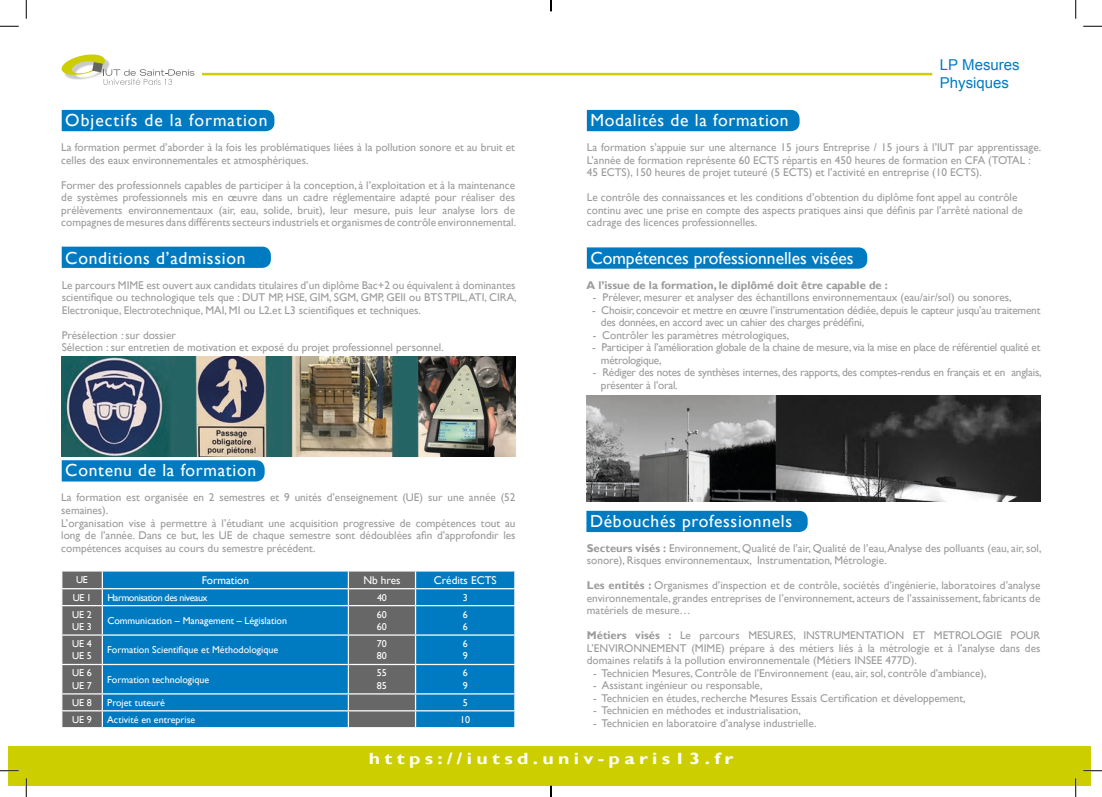
<style>
.page{position:relative;width:1102px;height:797px;background:#fff}
.page>*{position:absolute;margin:0;border:0;box-sizing:border-box;transform-origin:0 0}
.t1{font:700 20px "Gill Sans";letter-spacing:.22em;color:#fff}
.t2{font:17.5px "Gill Sans";letter-spacing:.04em;color:#fff}
.t3{font:17.5px "Gill Sans";color:#fff}
.t4{font:17.5px "Gill Sans";letter-spacing:.06em;color:#fff}
.t5{font:700 16.25px "Gill Sans";letter-spacing:.22em;color:#fff;scale:1.2 1}
.t6{font:15px/18px "Arial";color:#007bc2}
.t7{font:11.25px/12.5px "Gill Sans";color:#9b9b9b}
.t8{font:11.25px/12.5px "Gill Sans";letter-spacing:-.02em;color:#9b9b9b}
.t9{font:700 11.25px "Gill Sans";color:#9b9b9b}
.t10{font:11.25px "Gill Sans";color:#fff}
.t11{font:10px/12.5px "Gill Sans";color:#fff}
.t12{font:10px "Gill Sans";letter-spacing:-.04em;color:#fff}
.t13{font:8.25px "Century Gothic";color:#9d9c9c;scale:1.04 1}
.s1{font-weight:700}
</style>
<div class="page">
<svg style="left:62px;top:54px;width:132px;height:31px"></svg>
<div style="left:9px;top:746px;width:1081px;height:39px;background:#cdce00"></div>
<div style="left:586px;top:110px;width:213px;height:21px;background:#007bc2"></div>
<div style="left:586px;top:511px;width:221px;height:21px;background:#007bc2"></div>
<div style="left:62px;top:110px;width:212px;height:21px;background:#007bc2"></div>
<div style="left:62px;top:247px;width:209px;height:21px;background:#007bc2"></div>
<div style="left:62px;top:460px;width:202px;height:21px;background:#007bc2"></div>
<hr style="left:202px;top:73px;width:730px;height:2px;background:#cdce00">
<svg style="left:62px;top:571px;width:40px;height:156px;background:#6c6c6c"></svg>
<svg style="left:103px;top:571px;width:411px;height:156px;background:#157ab4"></svg>
<hr style="left:61px;top:605px;width:41px;height:1px;background:#fff">
<hr style="left:102px;top:605px;width:246px;height:1px;background:#fff">
<hr style="left:348px;top:605px;width:67px;height:1px;background:#fff">
<hr style="left:415px;top:605px;width:100px;height:1px;background:#fff">
<hr style="left:61px;top:634px;width:41px;height:1px;background:#fff">
<hr style="left:102px;top:634px;width:246px;height:1px;background:#fff">
<hr style="left:348px;top:634px;width:67px;height:1px;background:#fff">
<hr style="left:415px;top:634px;width:100px;height:1px;background:#fff">
<hr style="left:61px;top:664px;width:41px;height:1px;background:#fff">
<hr style="left:102px;top:664px;width:246px;height:1px;background:#fff">
<hr style="left:348px;top:664px;width:67px;height:1px;background:#fff">
<hr style="left:415px;top:664px;width:100px;height:1px;background:#fff">
<hr style="left:61px;top:693px;width:41px;height:1px;background:#fff">
<hr style="left:102px;top:693px;width:246px;height:1px;background:#fff">
<hr style="left:348px;top:693px;width:67px;height:1px;background:#fff">
<hr style="left:415px;top:693px;width:100px;height:1px;background:#fff">
<hr style="left:61px;top:710px;width:41px;height:1px;background:#fff">
<hr style="left:102px;top:710px;width:246px;height:1px;background:#fff">
<hr style="left:348px;top:710px;width:67px;height:1px;background:#fff">
<hr style="left:415px;top:710px;width:100px;height:1px;background:#fff">
<svg style="left:102px;top:571px;width:1px;height:141px"></svg>
<svg style="left:348px;top:571px;width:1px;height:156px"></svg>
<svg style="left:415px;top:571px;width:1px;height:156px"></svg>
<svg style="left:514px;top:571px;width:1px;height:156px"></svg>
<hr style="left:61px;top:588px;width:41px;height:1px;background:#fff">
<hr style="left:102px;top:588px;width:246px;height:1px;background:#fff">
<hr style="left:348px;top:588px;width:67px;height:1px;background:#fff">
<hr style="left:415px;top:588px;width:100px;height:1px;background:#fff">
<svg style="left:586px;top:247px;width:281px;height:22px;background:#0a80c4"></svg>
<img style="left:61px;top:357px;width:454px;height:99px">
<img style="left:586px;top:395px;width:454px;height:106px">
<svg style="left:0;top:25px;width:19px;height:2px"></svg>
<svg style="left:1083px;top:25px;width:18px;height:2px"></svg>
<svg style="left:0;top:770px;width:19px;height:1px"></svg>
<svg style="left:1083px;top:770px;width:18px;height:1px"></svg>
<svg style="left:25px;top:0;width:2px;height:19px"></svg>
<svg style="left:25px;top:778px;width:2px;height:19px"></svg>
<svg style="left:1075px;top:0;width:1px;height:19px"></svg>
<svg style="left:1074px;top:778px;width:2px;height:19px"></svg>
<svg style="left:550px;top:785px;width:1px;height:12px"></svg>
<p class="t13" style="left:103px;top:77px;width:7px">U</p>
<h2 class="t4" style="left:65px;top:110px;width:204px">Objectifs de la formation</h2>
<p class="t7" style="left:61px;top:141px;width:455px">La formation permet d’aborder à la fois les problématiques liées à la pollution sonore et au bruit et celles des eaux environnementales et atmosphériques.</p>
<p class="t7" style="left:61px;top:179px;width:456px;text-align:justify">Former des professionnels capables de participer à la conception, à l’exploitation et à la maintenance de systèmes professionnels mis en œuvre dans un cadre réglementaire adapté pour réaliser des prélèvements environnementaux (air, eau, solide, bruit), leur mesure, puis leur analyse lors de compagnes de mesures dans différents secteurs industriels et organismes de contrôle environnemental.</p>
<h2 class="t2" style="left:65px;top:248px;width:182px">Conditions d’admission</h2>
<p class="t7" style="left:62px;top:279px;width:456px;text-align:justify">Le parcours MIME est ouvert aux candidats titulaires d’un diplôme Bac+2 ou équivalent à dominantes scientifique ou technologique tels que : DUT MP, HSE, GIM, SGM, GMP, GEII ou BTS TPIL, ATI, CIRA, Electronique, Electrotechnique, MAI, MI ou L2.et L3 scientifiques et techniques.</p>
<p class="t7" style="left:62px;top:329px;width:383px">Présélection : sur dossier<br>Sélection : sur entretien de motivation et exposé du projet professionnel personnel.</p>
<h2 class="t2" style="left:65px;top:460px;width:192px">Contenu de la formation</h2>
<p class="t7" style="left:61px;top:491px;width:455px">La formation est organisée en 2 semestres et 9 unités d’enseignement (UE) sur une année (52 semaines).<br>L’organisation vise à permettre à l’étudiant une acquisition progressive de compétences tout au long de l’année. Dans ce but, les UE de chaque semestre sont dédoublées afin d’approfondir les compétences acquises au cours du semestre précédent.</p>
<p class="t11" style="left:76px;top:573px;width:13px">UE</p>
<p class="t10" style="left:202px;top:573px;width:49px">Formation</p>
<p class="t10" style="left:363px;top:573px;width:39px">Nb hres</p>
<p class="t10" style="left:434px;top:573px;width:64px">Crédits ECTS</p>
<p class="t11" style="left:73px;top:591px;width:20px">UE 1</p>
<p class="t12" style="left:107px;top:591px;width:102px">Harmonisation des niveaux</p>
<p class="t11" style="left:377px;top:591px;width:11px">40</p>
<p class="t11" style="left:462px;top:591px;width:6px">3</p>
<p class="t11" style="left:72px;top:608px;width:21px">UE 2<br>UE 3</p>
<p class="t11" style="left:107px;top:614px;width:181px">Communication – Management – Législation</p>
<p class="t11" style="left:377px;top:608px;width:11px">60<br>60</p>
<p class="t11" style="left:462px;top:608px;width:6px">6<br>6</p>
<p class="t11" style="left:72px;top:637px;width:21px">UE 4<br>UE 5</p>
<p class="t11" style="left:107px;top:643px;width:172px">Formation Scientifique et Méthodologique</p>
<p class="t11" style="left:377px;top:637px;width:11px">70<br>80</p>
<p class="t11" style="left:462px;top:637px;width:6px">6<br>9</p>
<p class="t11" style="left:72px;top:667px;width:21px">UE 6<br>UE 7</p>
<p class="t11" style="left:107px;top:673px;width:103px">Formation technologique</p>
<p class="t11" style="left:377px;top:667px;width:11px">55<br>85</p>
<p class="t11" style="left:462px;top:667px;width:6px">6<br>9</p>
<p class="t11" style="left:72px;top:696px;width:21px">UE 8</p>
<p class="t11" style="left:107px;top:696px;width:59px">Projet tuteuré</p>
<p class="t11" style="left:462px;top:696px;width:6px">5</p>
<p class="t11" style="left:72px;top:713px;width:21px">UE 9</p>
<p class="t11" style="left:107px;top:713px;width:90px">Activité en entreprise</p>
<p class="t11" style="left:460px;top:713px;width:11px">10</p>
<h2 class="t2" style="left:590px;top:110px;width:200px">Modalités de la formation</h2>
<h3 class="t6" style="left:939px;top:56px;width:81px">LP Mesures<br>Physiques</h3>
<p class="t7" style="left:586px;top:141px;width:456px">La formation s’appuie sur une alternance 15 jours Entreprise / 15 jours à l’IUT par apprentissage.<br>L’année de formation représente 60 ECTS répartis en 450 heures de formation en CFA (TOTAL :<br>45 ECTS), 150 heures de projet tuteuré (5 ECTS) et l’activité en entreprise (10 ECTS).</p>
<p class="t7" style="left:586px;top:191px;width:437px">Le contrôle des connaissances et les conditions d’obtention du diplôme font appel au contrôle continu avec une prise en compte des aspects pratiques ainsi que définis par l’arrêté national de cadrage des licences professionnelles.</p>
<h2 class="t3" style="left:590px;top:248px;width:264px">Compétences professionnelles visées</h2>
<p class="t9" style="left:586px;top:278px;width:303px">A l’issue de la formation, le diplômé doit être capable de :</p>
<p class="t7" style="left:592px;top:291px;width:420px">- Prélever, mesurer et analyser des échantillons environnementaux (eau/air/sol) ou sonores,</p>
<p class="t8" style="left:601px;top:304px;width:441px;text-indent:-9px">- Choisir, concevoir et mettre en œuvre l’instrumentation dédiée, depuis le capteur jusqu’au traitement des données, en accord avec un cahier des charges prédéfini,</p>
<p class="t7" style="left:592px;top:329px;width:198px">- Contrôler les paramètres métrologiques,</p>
<p class="t8" style="left:601px;top:341px;width:441px;text-indent:-9px">- Participer à l’amélioration globale de la chaine de mesure, via la mise en place de référentiel qualité et métrologique,</p>
<p class="t8" style="left:601px;top:366px;width:442px;text-indent:-8px">- Rédiger des notes de synthèses internes, des rapports, des comptes-rendus en français et en anglais, présenter à l’oral.</p>
<h2 class="t2" style="left:590px;top:510px;width:204px">Débouchés professionnels</h2>
<p class="t7" style="left:586px;top:541px;width:456px"><span class="s1">Secteurs visés :</span> Environnement, Qualité de l’air, Qualité de l’eau,Analyse des polluants (eau, air, sol, sonore), Risques environnementaux, Instrumentation, Métrologie.</p>
<p class="t7" style="left:586px;top:579px;width:455px;text-align:justify"><span class="s1">Les entités :</span> Organismes d’inspection et de contrôle, sociétés d’ingénierie, laboratoires d’analyse environnementale, grandes entreprises de l’environnement, acteurs de l’assainissement, fabricants de matériels de mesure…</p>
<p class="t7" style="left:586px;top:629px;width:455px;text-align:justify"><span class="s1">Métiers visés :</span> Le parcours MESURES, INSTRUMENTATION ET METROLOGIE POUR L’ENVIRONNEMENT (MIME) prépare à des métiers liés à la métrologie et à l’analyse dans des domaines relatifs à la pollution environnementale (Métiers INSEE 477D).</p>
<p class="t7" style="left:593px;top:666px;width:395px">- Technicien Mesures, Contrôle de l’Environnement (eau, air, sol, contrôle d’ambiance),</p>
<p class="t7" style="left:593px;top:679px;width:171px">- Assistant ingénieur ou responsable,</p>
<p class="t7" style="left:593px;top:691px;width:374px">- Technicien en études, recherche Mesures Essais Certification et développement,</p>
<p class="t7" style="left:593px;top:704px;width:209px">- Technicien en méthodes et industrialisation,</p>
<p class="t7" style="left:593px;top:716px;width:225px">- Technicien en laboratoire d’analyse industrielle.</p>
<h1 class="t1" style="left:380px;top:743px;width:342px">www.iutsd.univ-paris13.fr</h1>
<h3 class="t5" style="left:369px;top:748px;width:305px">https://iutsd.univ-paris13.fr</h3>
</div>
